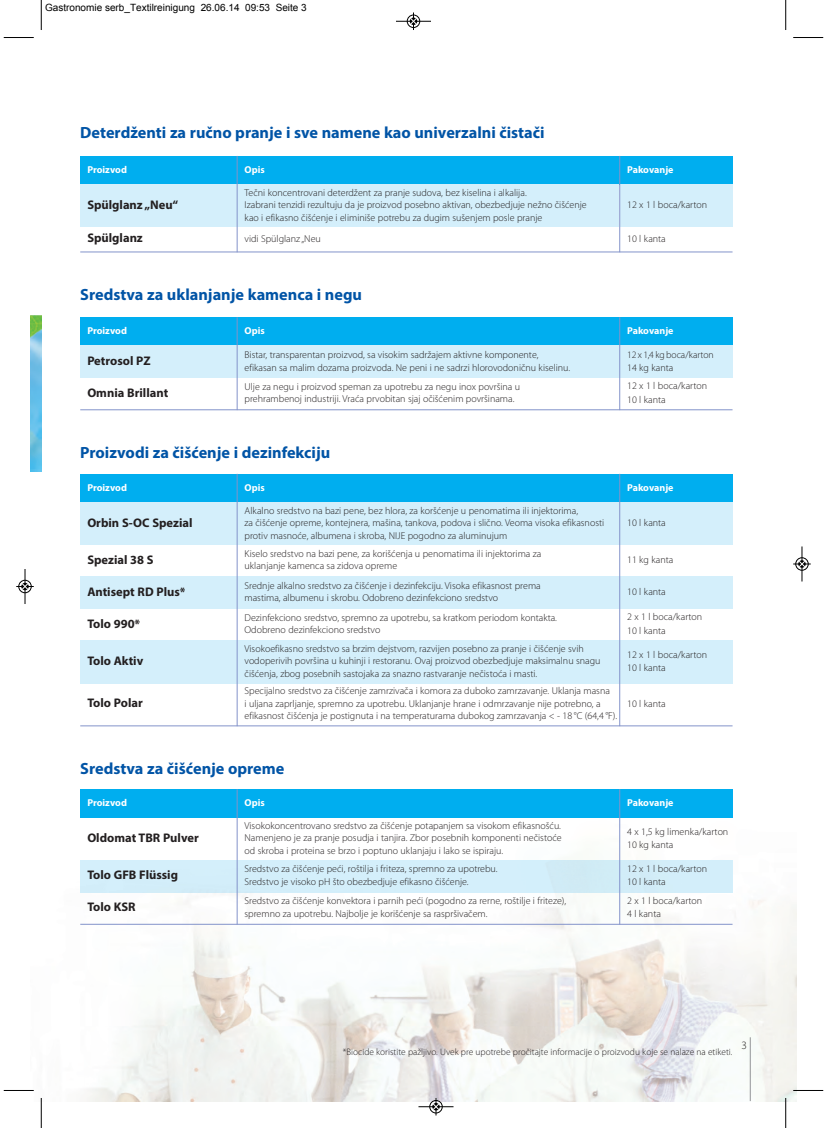
<style>
.page{position:relative;width:827px;height:1128px;background:#fff}
.page>*{position:absolute;margin:0;border:0;box-sizing:border-box;transform-origin:0 0}
.t1{font:700 16.25px "Myriad Pro";color:#0154a6}
.t2{font:700 12.5px "Myriad Pro";color:#231f20}
.t3{font:300 11.25px "Myriad Pro";color:#231f20}
.t4{font:300 10px/12.5px "Myriad Pro";color:#231f20}
.t5{font:700 10px "Myriad Pro";color:#fff}
.t6{font:10px "Arial";color:#000}
.t7{font:300 9.75px "Myriad Pro";letter-spacing:-.005em;color:#231f20}
.t8{font:300 9.38px "Myriad Pro";color:#231f20}
</style>
<div class="page">
<img style="left:31px;top:315px;width:765px;height:785px">
<hr style="left:750px;top:1037px;width:1px;height:63px;background:#939598">
<div style="left:80px;top:474px;width:157px;height:28px;background:#00aeef"></div>
<div style="left:237px;top:474px;width:382px;height:28px;background:#00aeef"></div>
<div style="left:619px;top:474px;width:113px;height:28px;background:#00aeef"></div>
<div style="left:80px;top:502px;width:652px;height:42px;background:#d4effb"></div>
<div style="left:80px;top:576px;width:652px;height:32px;background:#d4effb"></div>
<div style="left:80px;top:640px;width:652px;height:43px;background:#d4effb"></div>
<hr style="left:237px;top:474px;width:1px;height:252px;background:#8393ca">
<hr style="left:619px;top:474px;width:1px;height:252px;background:#8393ca">
<hr style="left:80px;top:725px;width:652px;height:1px;background:#8393ca">
<div style="left:80px;top:156px;width:157px;height:28px;background:#00aeef"></div>
<div style="left:237px;top:156px;width:382px;height:28px;background:#00aeef"></div>
<div style="left:619px;top:156px;width:113px;height:28px;background:#00aeef"></div>
<div style="left:80px;top:184px;width:157px;height:43px;background:#d4effb"></div>
<div style="left:237px;top:184px;width:382px;height:43px;background:#d4effb"></div>
<div style="left:620px;top:184px;width:112px;height:43px;background:#d4effb"></div>
<hr style="left:237px;top:156px;width:1px;height:96px;background:#8393ca">
<hr style="left:619px;top:156px;width:1px;height:96px;background:#8393ca">
<hr style="left:80px;top:252px;width:652px;height:1px;background:#8393ca">
<div style="left:80px;top:789px;width:157px;height:28px;background:#00aeef"></div>
<div style="left:237px;top:789px;width:382px;height:28px;background:#00aeef"></div>
<div style="left:619px;top:789px;width:113px;height:28px;background:#00aeef"></div>
<div style="left:80px;top:860px;width:652px;height:32px;background:#d3effa"></div>
<hr style="left:237px;top:789px;width:1px;height:135px;background:#8393ca">
<hr style="left:619px;top:789px;width:1px;height:135px;background:#8393ca">
<hr style="left:80px;top:923px;width:652px;height:1px;background:#8393ca">
<div style="left:80px;top:317px;width:157px;height:28px;background:#00aeef"></div>
<div style="left:237px;top:317px;width:382px;height:28px;background:#00aeef"></div>
<div style="left:619px;top:317px;width:113px;height:28px;background:#00aeef"></div>
<div style="left:80px;top:345px;width:652px;height:32px;background:#d4effb"></div>
<hr style="left:237px;top:317px;width:1px;height:93px;background:#8393ca">
<hr style="left:619px;top:317px;width:1px;height:93px;background:#8393ca">
<hr style="left:80px;top:409px;width:652px;height:1px;background:#8393ca">
<img style="left:31px;top:315px;width:10px;height:156px">
<hr style="left:4px;top:1089px;width:30px;height:1px;background:#fff">
<hr style="left:793px;top:1089px;width:30px;height:1px;background:#fff">
<hr style="left:41px;top:0;width:1px;height:30px;background:#000">
<hr style="left:4px;top:37px;width:30px;height:1px;background:#000">
<hr style="left:785px;top:0;width:1px;height:30px;background:#000">
<hr style="left:793px;top:37px;width:30px;height:1px;background:#000">
<hr style="left:41px;top:1097px;width:1px;height:30px;background:#000">
<hr style="left:4px;top:1090px;width:30px;height:1px;background:#000">
<hr style="left:785px;top:1097px;width:1px;height:30px;background:#000">
<hr style="left:793px;top:1090px;width:30px;height:1px;background:#000">
<hr style="left:396px;top:21px;width:35px;height:1px;background:#000">
<div style="left:407px;top:15px;width:13px;height:13px;border:1px solid #000;border-radius:50%"></div>
<div style="left:410px;top:18px;width:7px;height:7px;background:#000;border-radius:50%"></div>
<svg style="left:410px;top:12px;width:6px;height:18px"></svg>
<div style="left:429px;top:1099px;width:13px;height:14px;border:1px solid #fff;border-radius:50%"></div>
<hr style="left:418px;top:1106px;width:35px;height:1px;background:#000">
<div style="left:429px;top:1100px;width:13px;height:13px;border:1px solid #000;border-radius:50%"></div>
<svg style="left:433px;top:1097px;width:6px;height:18px"></svg>
<div style="left:18px;top:580px;width:14px;height:13px;border:1px solid #fff;border-radius:50%"></div>
<hr style="left:25px;top:569px;width:1px;height:35px;background:#000">
<div style="left:19px;top:580px;width:12px;height:13px;border:1px solid #000;border-radius:50%"></div>
<svg style="left:16px;top:583px;width:18px;height:6px"></svg>
<hr style="left:801px;top:546px;width:1px;height:35px;background:#000">
<div style="left:795px;top:557px;width:13px;height:13px;border:1px solid #000;border-radius:50%"></div>
<svg style="left:793px;top:560px;width:17px;height:7px"></svg>
<p class="t6" style="left:45px;top:1px;width:263px">Gastronomie serb_Textilreinigung 26.06.14 09:53 Seite 3</p>
<h1 class="t1" style="left:80px;top:122px;width:466px">Deterdženti za ručno pranje i sve namene kao univerzalni čistači</h1>
<p class="t5" style="left:87px;top:163px;width:41px">Proizvod</p>
<p class="t5" style="left:244px;top:163px;width:22px">Opis</p>
<p class="t5" style="left:627px;top:163px;width:48px">Pakovanje</p>
<p class="t2" style="left:87px;top:196px;width:92px">Spülglanz „Neu“</p>
<p class="t4" style="left:244px;top:187px;width:344px">Tečni koncentrovani deterdžent za pranje sudova, bez kiselina i alkalija.<br>Izabrani tenzidi rezultuju da je proizvod posebno aktivan, obezbedjuje nežno čišćenje kao i efikasno čišćenje i eliminiše potrebu za dugim sušenjem posle pranje</p>
<p class="t4" style="left:627px;top:199px;width:81px">12 x 1 l boca/karton</p>
<p class="t2" style="left:87px;top:230px;width:57px">Spülglanz</p>
<p class="t4" style="left:244px;top:233px;width:78px">vidi Spülglanz „Neu</p>
<p class="t4" style="left:627px;top:233px;width:40px">10 l kanta</p>
<h1 class="t1" style="left:80px;top:284px;width:283px">Sredstva za uklanjanje kamenca i negu</h1>
<p class="t5" style="left:87px;top:324px;width:41px">Proizvod</p>
<p class="t5" style="left:244px;top:324px;width:22px">Opis</p>
<p class="t5" style="left:627px;top:324px;width:48px">Pakovanje</p>
<p class="t2" style="left:87px;top:352px;width:65px">Petrosol PZ</p>
<p class="t4" style="left:244px;top:349px;width:327px">Bistar, transparentan proizvod, sa visokim sadržajem aktivne komponente, efikasan sa malim dozama proizvoda. Ne peni i ne sadrzi hlorovodoničnu kiselinu.</p>
<p class="t7" style="left:627px;top:351px;width:88px">12 x 1,4 kg boca/karton</p>
<p class="t4" style="left:627px;top:363px;width:48px">14 kg kanta</p>
<p class="t2" style="left:87px;top:384px;width:82px">Omnia Brillant</p>
<p class="t4" style="left:244px;top:381px;width:277px">Ulje za negu i proizvod speman za upotrebu za negu inox površina u prehrambenoj industriji. Vraća prvobitan sjaj očišćenim površinama.</p>
<p class="t4" style="left:627px;top:380px;width:81px;line-height:13.8px">12 x 1 l boca/karton<br>10 l kanta</p>
<h1 class="t1" style="left:80px;top:441px;width:251px">Proizvodi za čišćenje i dezinfekciju</h1>
<p class="t5" style="left:87px;top:481px;width:41px">Proizvod</p>
<p class="t5" style="left:244px;top:481px;width:22px">Opis</p>
<p class="t5" style="left:627px;top:481px;width:48px">Pakovanje</p>
<p class="t2" style="left:87px;top:514px;width:107px">Orbin S-OC Spezial</p>
<p class="t4" style="left:244px;top:505px;width:361px">Alkalno sredstvo na bazi pene, bez hlora, za koršćenje u penomatima ili injektorima,<br>za čišćenje opreme, kontejnera, mašina, tankova, podova i slično. Veoma visoka efikasnosti protiv masnoće, albumena i skroba, NIJE pogodno za aluminujum</p>
<p class="t4" style="left:627px;top:517px;width:40px">10 l kanta</p>
<p class="t2" style="left:87px;top:551px;width:68px">Spezial 38 S</p>
<p class="t4" style="left:244px;top:548px;width:298px">Kiselo sredstvo na bazi pene, za korišćenja u penomatima ili injektorima za uklanjanje kamenca sa zidova opreme</p>
<p class="t4" style="left:627px;top:554px;width:48px">11 kg kanta</p>
<p class="t2" style="left:87px;top:583px;width:100px">Antisept RD Plus*</p>
<p class="t4" style="left:244px;top:580px;width:298px">Srednje alkalno sredstvo za čišćenje i dezinfekciju. Visoka efikasnost prema mastima, albumenu i skrobu. Odobreno dezinfekciono sredstvo</p>
<p class="t4" style="left:627px;top:586px;width:40px">10 l kanta</p>
<p class="t2" style="left:87px;top:615px;width:54px">Tolo 990*</p>
<p class="t4" style="left:244px;top:612px;width:314px">Dezinfekciono sredstvo, spremno za upotrebu, sa kratkom periodom kontakta.<br>Odobreno dezinfekciono sredstvo</p>
<p class="t4" style="left:627px;top:610px;width:77px;line-height:13.8px">2 x 1 l boca/karton<br>10 l kanta</p>
<p class="t2" style="left:87px;top:652px;width:58px">Tolo Aktiv</p>
<p class="t4" style="left:244px;top:643px;width:357px">Visokoefikasno sredstvo sa brzim dejstvom, razvijen posebno za pranje i čišćenje svih vodoperivih površina u kuhinji i restoranu. Ovaj proizvod obezbedjuje maksimalnu snagu čišćenja, zbog posebnih sastojaka za snazno rastvaranje nečistoća i masti.</p>
<p class="t4" style="left:627px;top:649px;width:81px">12 x 1 l boca/karton<br>10 l kanta</p>
<p class="t2" style="left:87px;top:695px;width:57px">Tolo Polar</p>
<p class="t4" style="left:244px;top:685px;width:374px">Specijalno sredstvo za čišćenje zamrzivača i komora za duboko zamrzavanje. Uklanja masna<br>i uljana zaprljanje, spremno za upotrebu. Uklanjanje hrane i odmrzavanje nije potrebno, a efikasnost čišćenja je postignuta i na temperaturama dubokog zamrzavanja &lt; - 18 °C (64,4 °F).</p>
<p class="t4" style="left:627px;top:698px;width:40px">10 l kanta</p>
<h1 class="t1" style="left:80px;top:757px;width:206px">Sredstva za čišćenje opreme</h1>
<p class="t5" style="left:87px;top:796px;width:41px">Proizvod</p>
<p class="t5" style="left:244px;top:796px;width:22px">Opis</p>
<p class="t5" style="left:627px;top:796px;width:48px">Pakovanje</p>
<p class="t2" style="left:87px;top:829px;width:113px">Oldomat TBR Pulver</p>
<p class="t4" style="left:244px;top:820px;width:318px;text-align:justify">Visokokoncentrovano sredstvo za čišćenje potapanjem sa visokom efikasnošću.<br>Namenjeno je za pranje posudja i tanjira. Zbor posebnih komponenti nečistoće od skroba i proteina se brzo i poptuno uklanjaju i lako se ispiraju.</p>
<p class="t4" style="left:627px;top:826px;width:103px">4 x 1,5 kg limenka/karton<br>10 kg kanta</p>
<p class="t2" style="left:87px;top:866px;width:92px">Tolo GFB Flüssig</p>
<p class="t4" style="left:244px;top:863px;width:254px">Sredstvo za čišćenje peći, roštilja i friteza, spremno za upotrebu.<br>Sredstvo je visoko pH što obezbedjuje efikasno čišćenje.</p>
<p class="t4" style="left:627px;top:863px;width:81px">12 x 1 l boca/karton<br>10 l kanta</p>
<p class="t2" style="left:87px;top:898px;width:50px">Tolo KSR</p>
<p class="t4" style="left:244px;top:895px;width:323px">Sredstvo za čišćenje konvektora i parnih peći (pogodno za rerne, roštilje i friteze), spremno za upotrebu. Najbolje je korišćenje sa raspršivačem.</p>
<p class="t4" style="left:627px;top:895px;width:77px">2 x 1 l boca/karton<br>4 l kanta</p>
<p class="t8" style="left:343px;top:1048px;width:391px">*Biocide koristite pažljivo. Uvek pre upotrebe pročitajte informacije o proizvodu koje se nalaze na etiketi.</p>
<p class="t3" style="left:741px;top:1040px;width:7px">3</p>
</div>
